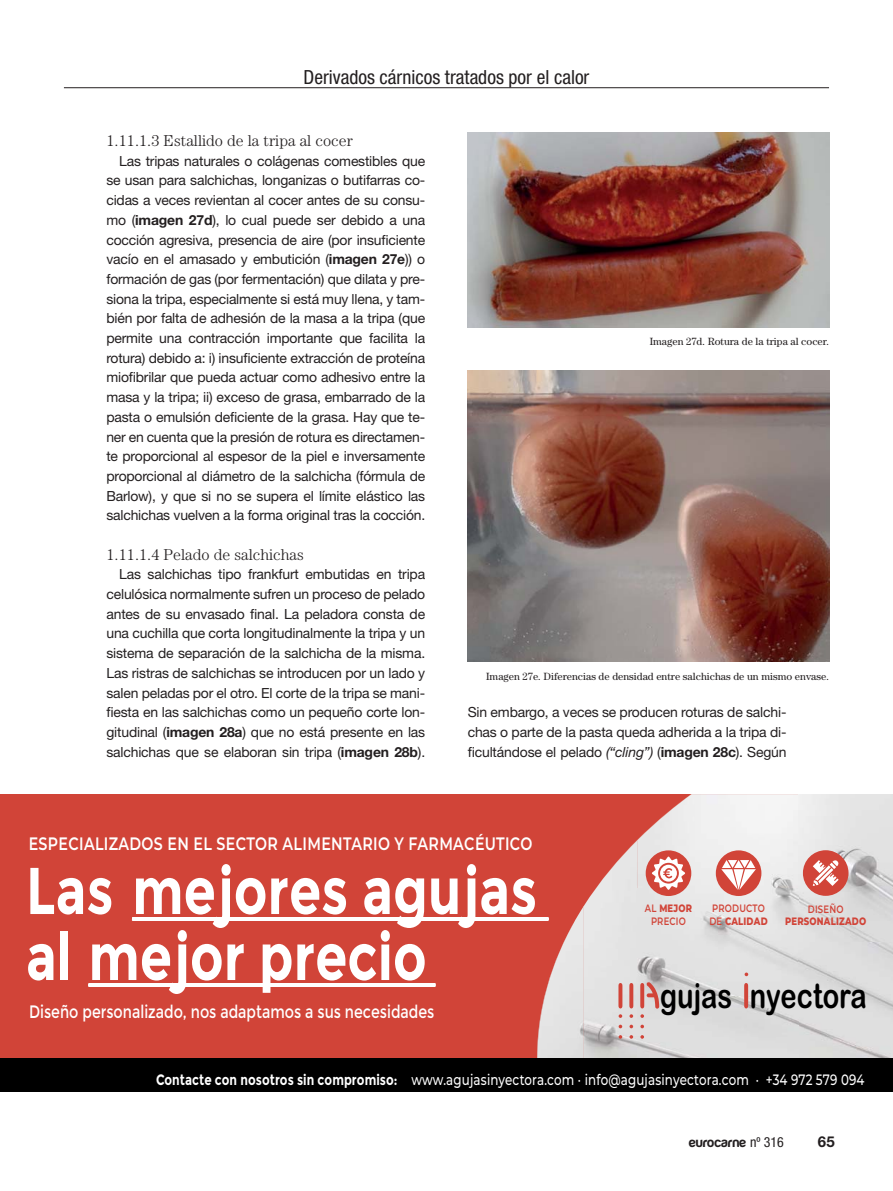
<style>
.page{position:relative;width:893px;height:1191px;background:#fff}
.page>*{position:absolute;margin:0;border:0;box-sizing:border-box;transform-origin:0 0}
.t1{font:700 66px "Montserrat";color:#fff;scale:.79 1}
.t2{font:34.5px "Arial Rounded MT Bold";color:#000;scale:.79 1}
.t3{font:19.5px "Helvetica Neue LT Condensed+T42";color:#231f20}
.t4{font:600 18px "Montserrat";letter-spacing:.025em;color:#fff;scale:.79 1}
.t5{font:18px "Montserrat";color:#fff;scale:.79 1}
.t6{font:300 15.75px "Century";color:#231f20}
.t7{font:500 15px "Montserrat";letter-spacing:.015em;color:#fff;scale:.79 1}
.t8{font:700 15px "Helvetica Neue LT Std";color:#231f20}
.t9{font:13.95px/19.6px "Helvetica Neue LT Std";letter-spacing:-.01em;color:#231f20;text-align:justify}
.t10{font:13.95px "Harabaramodificada Bold+T42";letter-spacing:.02em;color:#231f20}
.t11{font:600 10.65px/12.9px "Montserrat";letter-spacing:.025em;color:#d14438;text-align:center;scale:.79 1}
.t12{font:800 10.65px "Montserrat";letter-spacing:.025em;color:#d14438;scale:.79 1}
.t13{font:10.5px "Century Std";color:#231f20}
.s1{font-weight:700}
.s2{font-style:italic}
.s3{font-weight:800}
.s4{font-weight:600}
.s5{font-family:"Helvetica Neue LT Condensed+T42"}
</style>
<div class="page">
<hr style="left:64px;top:87px;width:765px;height:1px;background:#231f20">
<div style="left:0;top:794px;width:893px;height:297px;background:#d14438"></div>
<img style="left:637px;top:794px;width:256px;height:264px">
<img style="left:584px;top:840px;width:54px;height:218px">
<img style="left:537px;top:906px;width:47px;height:152px">
<svg style="left:745px;top:972px;width:3px;height:4px"></svg>
<svg style="left:640px;top:1014px;width:4px;height:4px"></svg>
<svg style="left:629px;top:1014px;width:4px;height:4px"></svg>
<svg style="left:629px;top:983px;width:4px;height:25px"></svg>
<svg style="left:619px;top:1014px;width:3px;height:4px"></svg>
<svg style="left:640px;top:1024px;width:4px;height:4px"></svg>
<svg style="left:629px;top:1024px;width:4px;height:4px"></svg>
<svg style="left:619px;top:1024px;width:3px;height:4px"></svg>
<svg style="left:640px;top:1035px;width:4px;height:3px"></svg>
<svg style="left:629px;top:1035px;width:4px;height:3px"></svg>
<svg style="left:618px;top:983px;width:4px;height:25px"></svg>
<svg style="left:640px;top:982px;width:19px;height:26px"></svg>
<svg style="left:744px;top:983px;width:4px;height:25px"></svg>
<div style="left:0;top:1058px;width:893px;height:33px;background:#000"></div>
<div style="left:803px;top:850px;width:45px;height:46px;background:#d14438;border-radius:50%"></div>
<svg style="left:813px;top:860px;width:26px;height:26px"></svg>
<div style="left:646px;top:850px;width:45px;height:46px;background:#d14438;border-radius:50%"></div>
<svg style="left:652px;top:856px;width:33px;height:34px"></svg>
<div style="left:716px;top:850px;width:45px;height:46px;background:#d14438;border-radius:50%"></div>
<svg style="left:721px;top:860px;width:35px;height:30px"></svg>
<svg style="left:132px;top:917px;width:416px;height:3px"></svg>
<svg style="left:89px;top:983px;width:346px;height:3px"></svg>
<img style="left:468px;top:370px;width:361px;height:292px">
<img style="left:468px;top:132px;width:361px;height:195px">
<h3 class="t3" style="left:304px;top:66px;width:287px">Derivados cárnicos tratados por el calor</h3>
<p class="t6" style="left:106px;top:135px;width:248px">1.11.1.3 Estallido de la tripa al cocer</p>
<p class="t9" style="left:106px;top:152px;width:320px;text-indent:13px">Las tripas naturales o colágenas comestibles que se usan para salchichas, longanizas o butifarras co&shy;cidas a veces revientan al cocer antes de su consu&shy;mo (<span class="s1">imagen 27d</span>), lo cual puede ser debido a una cocción agresiva, presencia de aire (por insuficiente vacío en el amasado y embutición (<span class="s1">imagen 27e</span>)) o formación de gas (por fermentación) que dilata y pre&shy;siona la tripa, especialmente si está muy llena, y tam&shy;bién por falta de adhesión de la masa a la tripa (que permite una contracción importante que facilita la rotura) debido a: i) insuficiente extracción de proteína miofibrilar que pueda actuar como adhesivo entre la masa y la tripa; ii) exceso de grasa, embarrado de la pasta o emulsión deficiente de la grasa. Hay que te&shy;ner en cuenta que la presión de rotura es directamen&shy;te proporcional al espesor de la piel e inversamente proporcional al diámetro de la salchicha (fórmula de Barlow), y que si no se supera el límite elástico las salchichas vuelven a la forma original tras la cocción.</p>
<p class="t6" style="left:106px;top:549px;width:199px">1.11.1.4 Pelado de salchichas</p>
<p class="t9" style="left:106px;top:566px;width:320px;text-indent:13px">Las salchichas tipo frankfurt embutidas en tripa celulósica normalmente sufren un proceso de pelado antes de su envasado final. La peladora consta de una cuchilla que corta longitudinalmente la tripa y un sistema de separación de la salchicha de la misma.<br>Las ristras de salchichas se introducen por un lado y salen peladas por el otro. El corte de la tripa se mani&shy;fiesta en las salchichas como un pequeño corte lon&shy;gitudinal (<span class="s1">imagen 28a</span>) que no está presente en las salchichas que se elaboran sin tripa (<span class="s1">imagen 28b</span>).</p>
<p class="t13" style="left:650px;top:337px;width:181px">Imagen 27d. Rotura de la tripa al cocer.</p>
<p class="t13" style="left:486px;top:672px;width:344px">Imagen 27e. Diferencias de densidad entre salchichas de un mismo envase.</p>
<p class="t9" style="left:468px;top:703px;width:320px">Sin embargo, a veces se producen roturas de salchi&shy;chas o parte de la pasta queda adherida a la tripa di&shy;ficultándose el pelado <span class="s2">(“cling”)</span> (<span class="s1">imagen 28c</span>). Según</p>
<p class="t4" style="left:29px;top:836px;width:639px">ESPECIALIZADOS EN EL SECTOR ALIMENTARIO Y FARMACÉUTICO</p>
<h1 class="t1" style="left:26px;top:865px;width:649px">Las mejores agujas</h1>
<h1 class="t1" style="left:26px;top:931px;width:509px">al mejor precio</h1>
<p class="t5" style="left:29px;top:1000px;width:515px">Diseño personalizado, nos adaptamos a sus necesidades</p>
<p class="t11" style="left:645px;top:903px;width:61px">AL <span class="s3">MEJOR<br></span>PRECIO</p>
<p class="t11" style="left:712px;top:903px;width:68px">PRODUCTO</p>
<p class="t12" style="left:709px;top:915px;width:75px"><span class="s4">DE</span> CALIDAD</p>
<p class="t11" style="left:808px;top:903px;width:47px">DISEÑO</p>
<p class="t12" style="left:785px;top:915px;width:104px">PERSONALIZADO</p>
<h2 class="t2" style="left:660px;top:982px;width:263px">gujas nyectora</h2>
<p class="t7" style="left:156px;top:1074px;width:898px"><span class="s1">Contacte con nosotros sin compromiso:</span> www.agujasinyectora.com · info@agujasinyectora.com · +34 972 579 094</p>
<p class="t10" style="left:689px;top:1134px;width:96px">eurocarne <span class="s5">nº 316</span></p>
<p class="t8" style="left:818px;top:1135px;width:18px">65</p>
</div>
